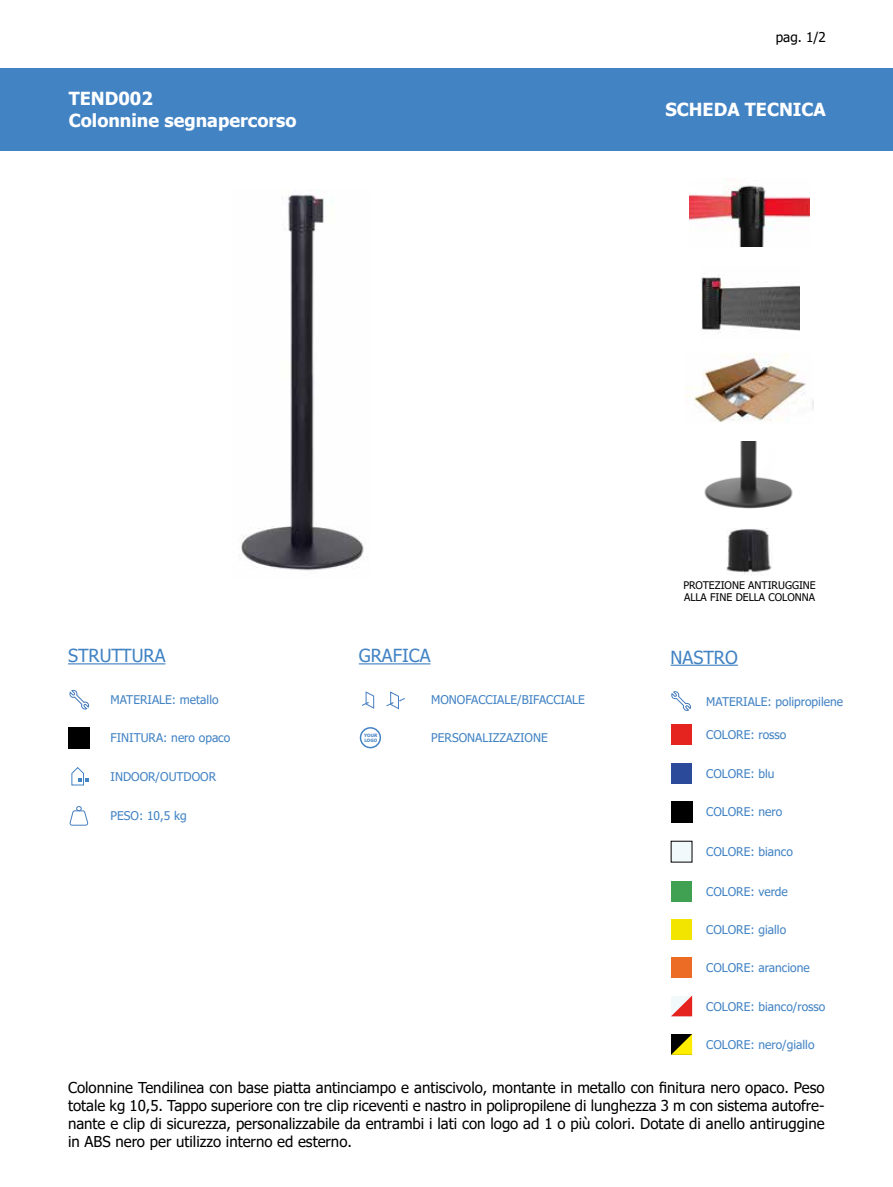
<style>
.page{position:relative;width:893px;height:1187px;background:#fff}
.page>*{position:absolute;margin:0;border:0;box-sizing:border-box;transform-origin:0 0}
.t1{font:700 18px/21.6px "Tahoma";color:#fff}
.t2{font:18px "Tahoma";color:#4283c4}
.t3{font:15px/18px "Tahoma";color:#000;text-align:justify}
.t4{font:13.5px "Tahoma";color:#000}
.t5{font:12px "Tahoma";color:#4283c4}
.t6{font:10.5px/12.6px "Tahoma";color:#000}
.t7{font:700 4.5px/5.4px "Tahoma";color:#4283c4}
</style>
<div class="page">
<hr style="left:359px;top:663px;width:71px;height:1px;background:#4283c4">
<svg style="left:71px;top:767px;width:18px;height:18px"></svg>
<svg style="left:69px;top:806px;width:19px;height:19px"></svg>
<hr style="left:68px;top:663px;width:97px;height:1px;background:#4283c4">
<svg style="left:69px;top:689px;width:20px;height:21px"></svg>
<div style="left:360px;top:727px;width:21px;height:21px;border:2px solid #4283c4;border-radius:50%"></div>
<svg style="left:361px;top:691px;width:14px;height:18px"></svg>
<svg style="left:386px;top:691px;width:19px;height:18px"></svg>
<div style="left:0;top:68px;width:893px;height:82px;background:#4283c4"></div>
<img style="left:685px;top:353px;width:129px;height:69px">
<img style="left:700px;top:275px;width:99px;height:56px">
<img style="left:689px;top:185px;width:121px;height:61px">
<div style="left:68px;top:727px;width:21px;height:21px;background:#000"></div>
<img style="left:704px;top:441px;width:89px;height:68px">
<img style="left:726px;top:528px;width:46px;height:47px">
<img style="left:239px;top:194px;width:125px;height:377px">
<svg style="left:671px;top:691px;width:20px;height:20px"></svg>
<hr style="left:671px;top:664px;width:67px;height:1px;background:#4283c4">
<div style="left:671px;top:724px;width:21px;height:21px;background:#e5231f"></div>
<div style="left:671px;top:801px;width:21px;height:21px;background:#000"></div>
<div style="left:671px;top:841px;width:21px;height:21px;background:#f1f9fb"></div>
<div style="left:671px;top:880px;width:21px;height:21px;background:#3fa151"></div>
<div style="left:671px;top:918px;width:21px;height:21px;background:#f2e600"></div>
<div style="left:671px;top:957px;width:21px;height:21px;background:#ed6c25"></div>
<svg style="left:671px;top:995px;width:21px;height:21px"></svg>
<svg style="left:671px;top:1034px;width:21px;height:20px"></svg>
<div style="left:671px;top:762px;width:21px;height:21px;background:#2c4a9a"></div>
<p class="t4" style="left:776px;top:28px;width:52px">pag. 1/2</p>
<p class="t1" style="left:65px;top:87px;width:56px">WHL8</p>
<p class="t1" style="left:678px;top:91px;width:162px">SCHEDA TECNICA</p>
<p class="t1" style="left:69px;top:89px;width:229px">TEND002<br>Colonnine segnapercorso</p>
<p class="t1" style="left:665px;top:99px;width:162px">SCHEDA TECNICA</p>
<p class="t6" style="left:683px;top:579px;width:134px">PROTEZIONE ANTIRUGGINE<br>ALLA FINE DELLA COLONNA</p>
<p class="t2" style="left:68px;top:643px;width:99px">STRUTTURA</p>
<p class="t2" style="left:359px;top:643px;width:73px">GRAFICA</p>
<p class="t2" style="left:671px;top:645px;width:69px">NASTRO</p>
<p class="t5" style="left:111px;top:691px;width:110px">MATERIALE: metallo</p>
<p class="t5" style="left:431px;top:691px;width:155px">MONOFACCIALE/BIFACCIALE</p>
<p class="t5" style="left:706px;top:693px;width:138px">MATERIALE: polipropilene</p>
<p class="t5" style="left:111px;top:729px;width:121px">FINITURA: nero opaco</p>
<p class="t5" style="left:431px;top:729px;width:118px">PERSONALIZZAZIONE</p>
<p class="t7" style="left:364px;top:732px;width:15px">YOUR<br>LOGO</p>
<p class="t5" style="left:111px;top:768px;width:107px">INDOOR/OUTDOOR</p>
<p class="t5" style="left:111px;top:808px;width:78px">PESO: 10,5 kg</p>
<p class="t5" style="left:706px;top:727px;width:82px">COLORE: rosso</p>
<p class="t5" style="left:706px;top:765px;width:70px">COLORE: blu</p>
<p class="t5" style="left:706px;top:804px;width:78px">COLORE: nero</p>
<p class="t5" style="left:706px;top:843px;width:88px">COLORE: bianco</p>
<p class="t5" style="left:706px;top:883px;width:83px">COLORE: verde</p>
<p class="t5" style="left:706px;top:921px;width:81px">COLORE: giallo</p>
<p class="t5" style="left:706px;top:959px;width:105px">COLORE: arancione</p>
<p class="t5" style="left:706px;top:998px;width:121px">COLORE: bianco/rosso</p>
<p class="t5" style="left:706px;top:1036px;width:110px">COLORE: nero/giallo</p>
<p class="t3" style="left:68px;top:1078px;width:758px">Colonnine Tendilinea con base piatta antinciampo e antiscivolo, montante in metallo con finitura nero opaco. Peso totale kg 10,5. Tappo superiore con tre clip riceventi e nastro in polipropilene di lunghezza 3 m con sistema autofre&shy;nante e clip di sicurezza, personalizzabile da entrambi i lati con logo ad 1 o più colori. Dotate di anello antiruggine in ABS nero per utilizzo interno ed esterno.</p>
</div>
